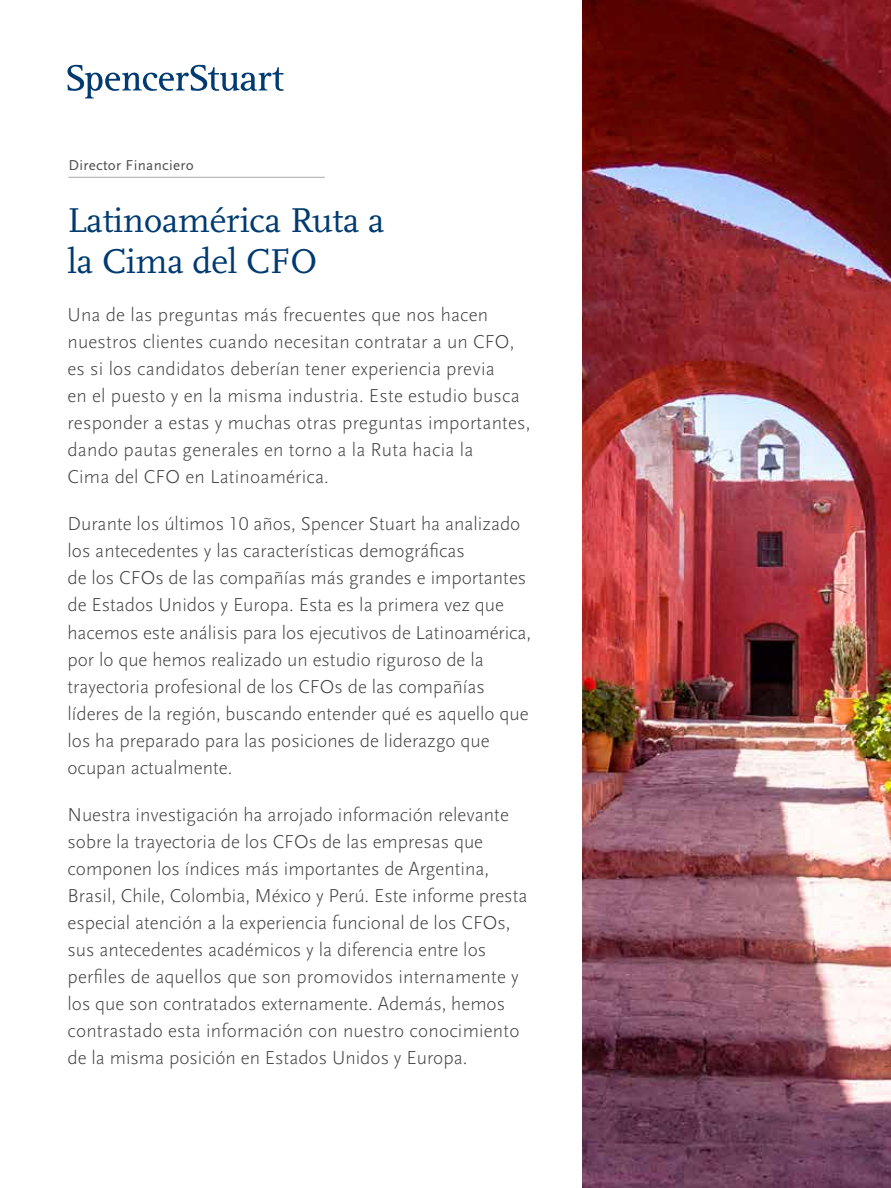
<style>
.page{position:relative;width:891px;height:1188px;background:#fff}
.page>*{position:absolute;margin:0;border:0;box-sizing:border-box;transform-origin:0 0}
.t1{font:36px/40.5px "Scala Pro";letter-spacing:-.005em;color:#003a70}
.t2{font:300 19.5px/27px "Scala Sans Pro";color:#414042}
.t3{font:15px "Scala Sans Pro";color:#4d4d4f}
</style>
<div class="page">
<svg style="left:67px;top:65px;width:217px;height:33px"></svg>
<hr style="left:68px;top:177px;width:257px;height:1px;background:#a7a9ac">
<img style="left:582px;top:0;width:309px;height:1188px">
<p class="t3" style="left:68px;top:157px;width:127px">Director Financiero</p>
<h1 class="t1" style="left:68px;top:200px;width:319px">Latinoamérica Ruta a la Cima del CFO</h1>
<p class="t2" style="left:68px;top:301px;width:465px">Una de las preguntas más frecuentes que nos hacen nuestros clientes cuando necesitan contratar a un CFO, es si los candidatos deberían tener experiencia previa<br>en el puesto y en la misma industria. Este estudio busca responder a estas y muchas otras preguntas importantes, dando pautas generales en torno a la Ruta hacia la<br>Cima del CFO en Latinoamérica.</p>
<p class="t2" style="left:68px;top:511px;width:465px">Durante los últimos 10 años, Spencer Stuart ha analizado los antecedentes y las características demográficas<br>de los CFOs de las compañías más grandes e importantes de Estados Unidos y Europa. Esta es la primera vez que hacemos este análisis para los ejecutivos de Latinoamérica, por lo que hemos realizado un estudio riguroso de la trayectoria profesional de los CFOs de las compañías líderes de la región, buscando entender qué es aquello que los ha preparado para las posiciones de liderazgo que ocupan actualmente.</p>
<p class="t2" style="left:68px;top:801px;width:462px">Nuestra investigación ha arrojado información relevante sobre la trayectoria de los CFOs de las empresas que componen los índices más importantes de Argentina, Brasil, Chile, Colombia, México y Perú. Este informe presta especial atención a la experiencia funcional de los CFOs, sus antecedentes académicos y la diferencia entre los perfiles de aquellos que son promovidos internamente y los que son contratados externamente. Además, hemos contrastado esta información con nuestro conocimiento de la misma posición en Estados Unidos y Europa.</p>
</div>
